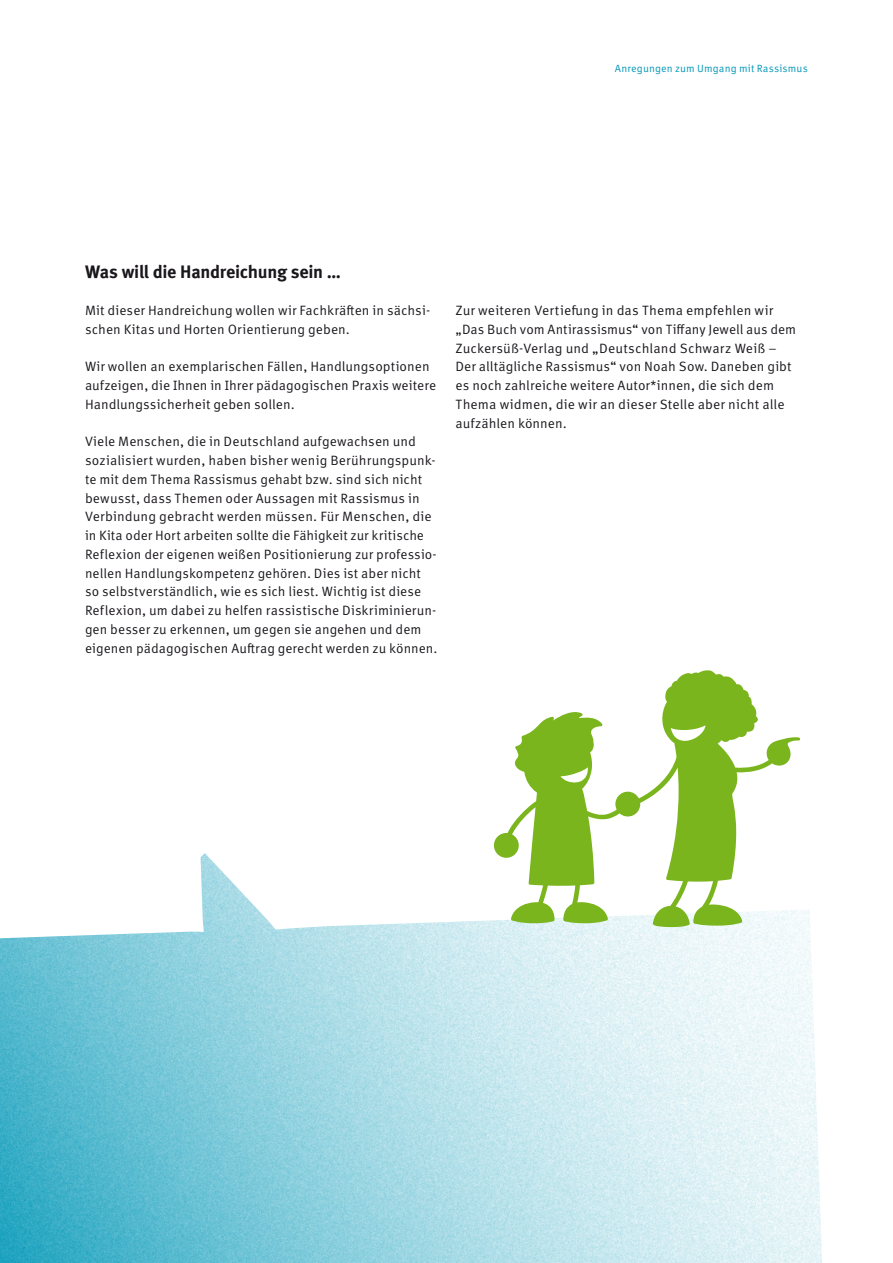
<style>
.page{position:relative;width:893px;height:1263px;background:#fff}
.page>*{position:absolute;margin:0;border:0;box-sizing:border-box;transform-origin:0 0}
.t1{font:700 18px "Meta Pro";letter-spacing:-.02em;color:#1a171c}
.t2{font:13.5px/18.8px "Meta Correspondence Pro";letter-spacing:.005em;color:#1a171c}
.t3{font:10.5px "Meta Correspondence Pro";letter-spacing:.015em;color:#0097b7}
</style>
<div class="page">
<svg style="left:0;top:853px;width:822px;height:410px"></svg>
<svg style="left:494px;top:670px;width:306px;height:257px"></svg>
<p class="t3" style="left:615px;top:60px;width:195px">Anregungen zum Umgang mit Rassismus</p>
<h1 class="t1" style="left:85px;top:257px;width:258px">Was will die Handreichung sein …</h1>
<p class="t2" style="left:85px;top:300px;width:347px">Mit dieser Handreichung wollen wir Fachkräften in sächsi&shy;schen Kitas und Horten Orientierung geben.</p>
<p class="t2" style="left:85px;top:356px;width:353px">Wir wollen an exemplarischen Fällen, Handlungsoptionen aufzeigen, die Ihnen in Ihrer pädagogischen Praxis weitere<br>Handlungssicherheit geben sollen.</p>
<p class="t2" style="left:85px;top:431px;width:354px">Viele Menschen, die in Deutschland aufgewachsen und sozialisiert wurden, haben bisher wenig Berührungspunk&shy;te mit dem Thema Rassismus gehabt bzw. sind sich nicht bewusst, dass Themen oder Aussagen mit Rassismus in Verbindung gebracht werden müssen. Für Menschen, die in Kita oder Hort arbeiten sollte die Fähigkeit zur kritische Reflexion der eigenen weißen Positionierung zur professio&shy;nellen Handlungskompetenz gehören. Dies ist aber nicht so selbstverständlich, wie es sich liest. Wichtig ist diese Reflexion, um dabei zu helfen rassistische Diskriminierun&shy;gen besser zu erkennen, um gegen sie angehen und dem eigenen pädagogischen Auftrag gerecht werden zu können.</p>
<p class="t2" style="left:455px;top:300px;width:342px">Zur weiteren Vertiefung in das Thema empfehlen wir „Das Buch vom Antirassismus“ von Tiffany Jewell aus dem Zuckersüß-Verlag und „Deutschland Schwarz Weiß – Der alltägliche Rassismus“ von Noah Sow. Daneben gibt es noch zahlreiche weitere Autor*innen, die sich dem Thema widmen, die wir an dieser Stelle aber nicht alle aufzählen können.</p>
</div>
